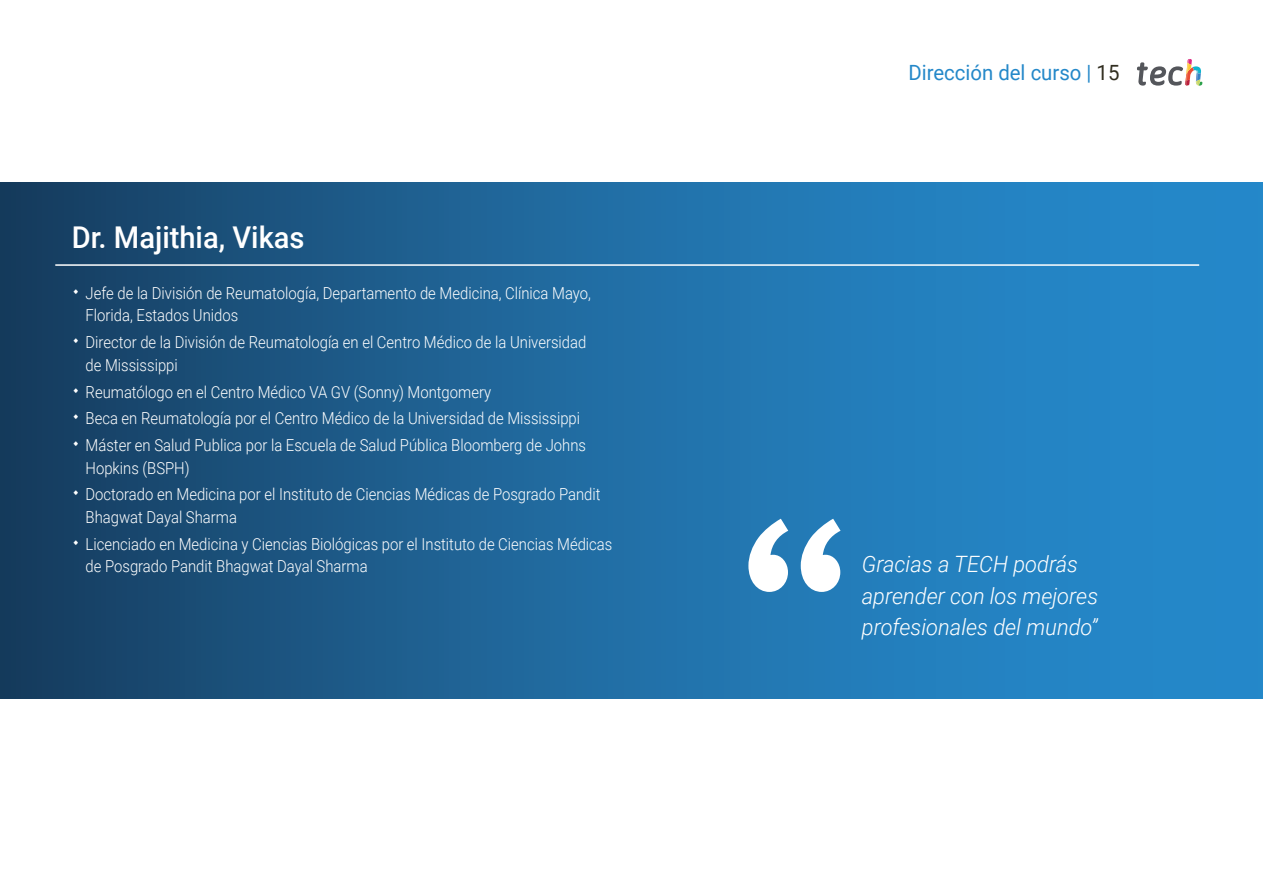
<style>
.page{position:relative;width:1263px;height:893px;background:#fff}
.page>*{position:absolute;margin:0;border:0;box-sizing:border-box;transform-origin:0 0}
.t1{font:500 30px "Roboto";color:#fff}
.t2{font:italic 300 22.5px/31.5px "Roboto";color:#fff}
.t3{font:21px "Roboto";color:#2488c9}
.t4{font:300 16.5px/26.7px "Roboto";color:#fff;scale:.9 1}
.s1{color:#312e20}
</style>
<div class="page">
<div style="left:0;top:182px;width:1263px;height:516px;background:linear-gradient(to right,#184267,#2793d9)"></div>
<svg style="left:748px;top:519px;width:92px;height:73px"></svg>
<hr style="left:55px;top:264px;width:1144px;height:2px;background:#fff">
<svg style="left:1137px;top:59px;width:65px;height:27px"></svg>
<svg style="left:74px;top:289px;width:4px;height:5px"></svg>
<svg style="left:74px;top:338px;width:4px;height:5px"></svg>
<svg style="left:74px;top:388px;width:4px;height:5px"></svg>
<svg style="left:74px;top:414px;width:4px;height:5px"></svg>
<svg style="left:74px;top:441px;width:4px;height:5px"></svg>
<svg style="left:74px;top:490px;width:4px;height:5px"></svg>
<svg style="left:74px;top:540px;width:4px;height:5px"></svg>
<h1 class="t1" style="left:72px;top:216px;width:234px">Dr. Majithia, Vikas</h1>
<p class="t4" style="left:86px;top:281px;width:563px;line-height:22.5px">Jefe de la División de Reumatología, Departamento de Medicina, Clínica Mayo,<br>Florida, Estados Unidos</p>
<p class="t4" style="left:86px;top:330px;width:558px;line-height:22.5px">Director de la División de Reumatología en el Centro Médico de la Universidad de Mississippi</p>
<p class="t4" style="left:86px;top:378px;width:557px">Reumatólogo en el Centro Médico VA GV (Sonny) Montgomery<br>Beca en Reumatología por el Centro Médico de la Universidad de Mississippi<br>Máster en Salud Publica por la Escuela de Salud Pública Bloomberg de Johns</p>
<p class="t4" style="left:86px;top:454px;width:574px">Hopkins (BSPH)<br>Doctorado en Medicina por el Instituto de Ciencias Médicas de Posgrado Pandit</p>
<p class="t4" style="left:86px;top:503px;width:587px">Bhagwat Dayal Sharma<br>Licenciado en Medicina y Ciencias Biológicas por el Instituto de Ciencias Médicas</p>
<p class="t4" style="left:86px;top:552px;width:315px">de Posgrado Pandit Bhagwat Dayal Sharma</p>
<p class="t3" style="left:908px;top:57px;width:213px">Dirección del curso | <span class="s1">15</span></p>
<h2 class="t2" style="left:862px;top:548px;width:238px">Gracias a TECH podrás aprender con los mejores profesionales del mundo”</h2>
</div>
